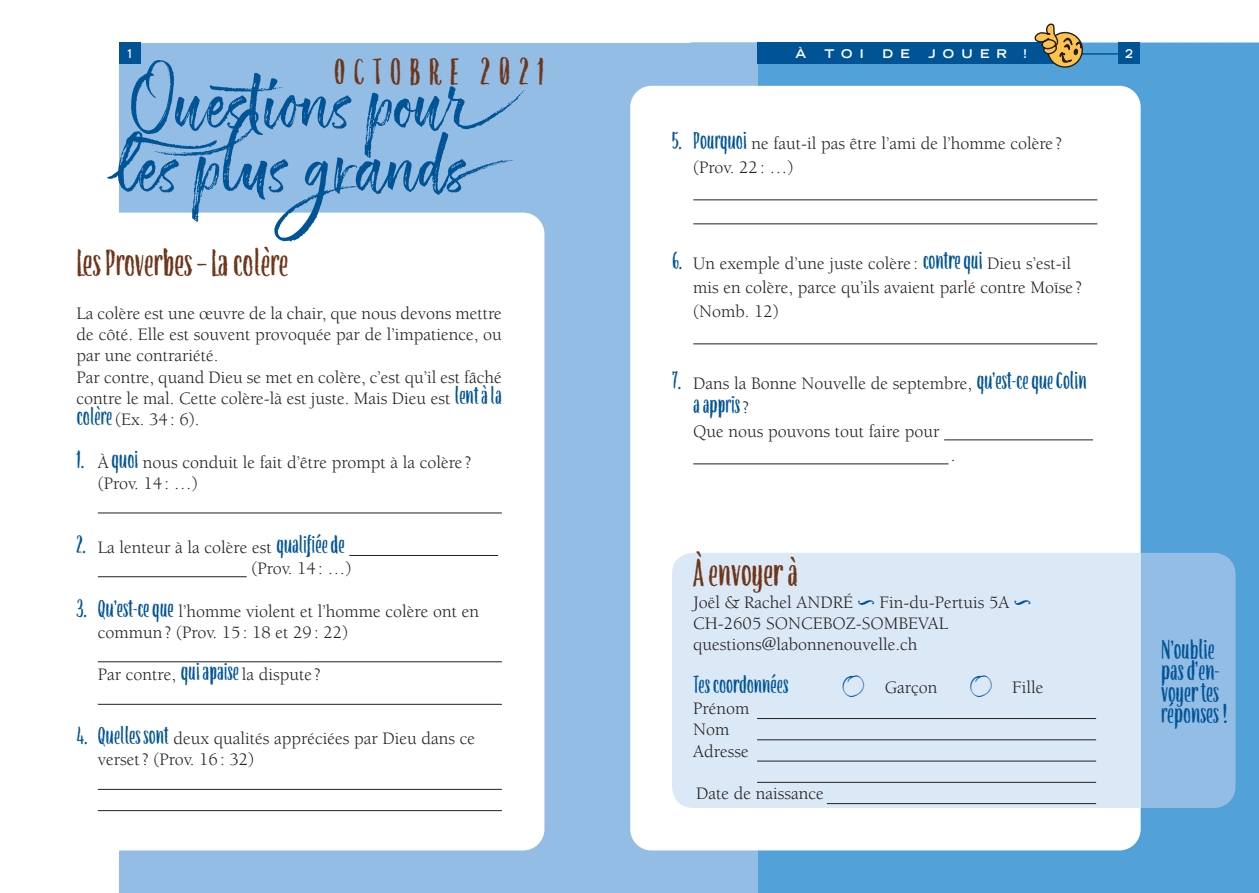
<style>
.page{position:relative;width:1259px;height:893px;background:#fff}
.page>*{position:absolute;margin:0;border:0;box-sizing:border-box;transform-origin:0 0}
.t1{font:72px/63.8px "ATS Script";color:#005495}
.H3_Titre_3e_niveau{font:condensed 42px "ATS Cond";color:#6e3518}
.H3_Titre_3e_niveau-2{font:condensed 42px "ATS Cond";letter-spacing:.2em;color:#6e3518}
.t2{font:condensed 30px/21.3px "ATS Cond";color:#005495}
.t3{font:condensed 27px "ATS Cond";color:#005495}
.T1_Texte{font:18px/21.3px "Berkeley";color:#231f20}
.t4{font:700 expanded 12px "Trade Gothic LT Std";letter-spacing:.6em;color:#fff}
.t5{font:700 expanded 12px "Trade Gothic LT Std";letter-spacing:.6em;color:#fff;scale:.85 1}
.s1{font-family:"ATS Cond";font-stretch:condensed;font-size:27px;color:#005495}
.s2{font-family:"Berkeley";font-stretch:normal;font-size:18px;color:#231f20}
.s3{font-family:"ATS Extras";font-size:22.5px;color:#005495}
</style>
<div class="page">
<div style="left:757px;top:43px;width:502px;height:850px;background:#52a1d8"></div>
<div style="left:119px;top:43px;width:638px;height:850px;background:#93bde5"></div>
<div style="left:672px;top:553px;width:563px;height:255px;background:#93bde5;border-radius:21px"></div>
<div style="left:630px;top:86px;width:510px;height:764px;background:#fff;border-radius:21px"></div>
<div style="left:34px;top:213px;width:510px;height:637px;background:#fff;border-radius:21px"></div>
<div style="left:672px;top:553px;width:468px;height:255px;background:#dbe9f6"></div>
<hr style="left:757px;top:718px;width:339px;height:1px;background:#231f20">
<hr style="left:757px;top:739px;width:339px;height:1px;background:#231f20">
<hr style="left:757px;top:761px;width:339px;height:1px;background:#231f20">
<hr style="left:757px;top:782px;width:339px;height:1px;background:#231f20">
<hr style="left:827px;top:803px;width:269px;height:1px;background:#231f20">
<hr style="left:693px;top:200px;width:404px;height:1px;background:#231f20">
<hr style="left:693px;top:224px;width:404px;height:1px;background:#231f20">
<hr style="left:693px;top:344px;width:404px;height:1px;background:#231f20">
<hr style="left:944px;top:440px;width:149px;height:1px;background:#231f20">
<hr style="left:693px;top:464px;width:255px;height:1px;background:#231f20">
<hr style="left:98px;top:513px;width:404px;height:1px;background:#231f20">
<hr style="left:349px;top:555px;width:149px;height:1px;background:#231f20">
<hr style="left:98px;top:576px;width:149px;height:1px;background:#231f20">
<hr style="left:98px;top:661px;width:404px;height:1px;background:#231f20">
<hr style="left:98px;top:704px;width:404px;height:1px;background:#231f20">
<hr style="left:98px;top:789px;width:404px;height:1px;background:#231f20">
<hr style="left:98px;top:810px;width:404px;height:1px;background:#231f20">
<hr style="left:757px;top:53px;width:383px;height:2px;background:#005495">
<div style="left:757px;top:43px;width:308px;height:21px;background:#005495"></div>
<div style="left:1118px;top:43px;width:22px;height:21px;background:#005495"></div>
<div style="left:119px;top:43px;width:21px;height:21px;background:#005495"></div>
<svg style="left:1033px;top:23px;width:50px;height:49px"></svg>
<p class="t5" style="left:126px;top:46px;width:10px">1</p>
<p class="t4" style="left:795px;top:46px;width:12px">À</p>
<p class="t4" style="left:824px;top:46px;width:41px">TOI</p>
<p class="t4" style="left:882px;top:46px;width:29px">D E</p>
<p class="t4" style="left:928px;top:46px;width:80px">JOUER</p>
<p class="t4" style="left:1023px;top:46px;width:5px">!</p>
<p class="t5" style="left:1125px;top:46px;width:10px">2</p>
<h2 class="H3_Titre_3e_niveau-2" style="left:334px;top:48px;width:212px">OCTOBRE 2021</h2>
<h1 class="t1" style="left:119px;top:71px;width:409px">Questions pour les plus grands</h1>
<p class="T1_Texte" style="left:693px;top:132px;width:370px;line-height:24px;text-indent:-21px"><span class="s1">5. Pourquoi</span> ne faut-il pas être l’ami de l’homme colère ? (Prov. 22: …)</p>
<p class="H3_Titre_3e_niveau" style="left:77px;top:240px;width:213px">Les Proverbes – La colère</p>
<p class="T1_Texte" style="left:77px;top:303px;width:427px;text-align:justify">La colère est une œuvre de la chair, que nous devons mettre de côté. Elle est souvent provoquée par de l’impatience, ou par une contrariété.</p>
<p class="T1_Texte" style="left:77px;top:367px;width:427px;text-align:justify">Par contre, quand Dieu se met en colère, c’est qu’il est fâché contre le mal. Cette colère-là est juste. Mais Dieu est <span class="s1">lent à la colère</span> (Ex. 34: 6).</p>
<p class="T1_Texte" style="left:98px;top:452px;width:375px;text-indent:-21px"><span class="s1">1.</span> À <span class="s1">quoi</span> nous conduit le fait d’être prompt à la colère ? (Prov. 14: …)</p>
<p class="T1_Texte" style="left:77px;top:537px;width:270px"><span class="s1">2.</span> La lenteur à la colère est <span class="s1">qualifiée de</span></p>
<p class="T1_Texte" style="left:251px;top:558px;width:102px">(Prov. 14: …)</p>
<p class="T1_Texte" style="left:98px;top:601px;width:383px;text-indent:-21px"><span class="s1">3. Qu’est-ce que</span> l’homme violent et l’homme colère ont en commun? (Prov. 15: 18 et 29: 22)</p>
<p class="T1_Texte" style="left:98px;top:664px;width:225px">Par contre, <span class="s1">qui apaise</span> la dispute ?</p>
<p class="T1_Texte" style="left:98px;top:728px;width:379px;text-indent:-21px"><span class="s1">4. Quelles sont</span> deux qualités appréciées par Dieu dans ce verset? (Prov. 16: 32)</p>
<p class="T1_Texte" style="left:693px;top:252px;width:390px;line-height:24px;text-indent:-21px"><span class="s1">6.</span> Un exemple d’une juste colère : <span class="s1">contre qui</span> Dieu s’est-il mis en colère, parce qu’ils avaient parlé contre Moïse ? (Nomb. 12)</p>
<p class="T1_Texte" style="left:672px;top:373px;width:416px"><span class="s1">7.</span> Dans la Bonne Nouvelle de septembre, <span class="s1">qu’est-ce que Colin</span></p>
<p class="t3" style="left:693px;top:390px;width:57px">a appris<span class="s2">?</span></p>
<p class="T1_Texte" style="left:693px;top:421px;width:248px">Que nous pouvons tout faire pour</p>
<p class="T1_Texte" style="left:950px;top:445px;width:6px">.</p>
<h2 class="H3_Titre_3e_niveau" style="left:693px;top:550px;width:106px">À envoyer à</h2>
<p class="T1_Texte" style="left:693px;top:592px;width:339px">Joël &amp; Rachel ANDRÉ <sup>…</sup> Fin-du-Pertuis 5A <sup>…<br></sup>CH-2605 SONCEBOZ-SOMBEVAL questions@labonnenouvelle.ch</p>
<h3 class="t3" style="left:693px;top:669px;width:97px">Tes coordonnées</h3>
<p class="T1_Texte" style="left:842px;top:677px;width:97px"><span class="s3">£</span> Garçon</p>
<p class="T1_Texte" style="left:969px;top:677px;width:75px"><span class="s3">£</span> Fille</p>
<p class="T1_Texte" style="left:693px;top:698px;width:58px">Prénom<br>Nom<br>Adresse</p>
<p class="T1_Texte" style="left:696px;top:783px;width:129px">Date de naissance</p>
<h3 class="t2" style="left:1161px;top:639px;width:68px">N’oublie pas d’en&shy;voyer tes réponses !</h3>
</div>
